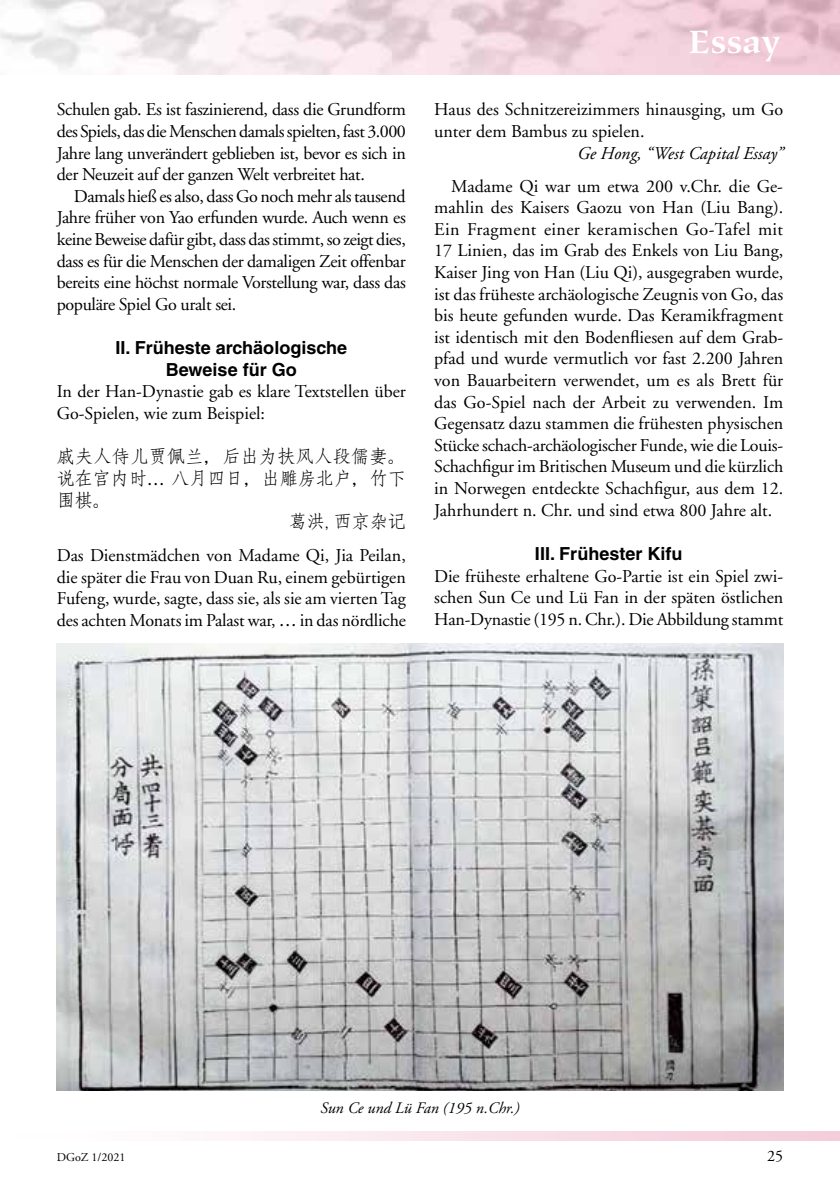
<style>
.page{position:relative;width:840px;height:1191px;background:#fff}
.page>*{position:absolute;margin:0;border:0;box-sizing:border-box;transform-origin:0 0}
.t1{font:700 32px "Hiroshige";letter-spacing:.02em;color:#fff}
.t2{font:18px/21.6px "Adobe Garamond";letter-spacing:-.005em;color:#000;text-align:justify}
.t3{font:700 18px/21.6px "Helvetica";color:#000;text-align:center}
.t4{font:18px "Adobe Fangsong Std";color:#000}
.t5{font:italic 18px "Adobe Garamond";color:#000}
.t6{font:18px "Adobe Fangsong Std";letter-spacing:.02em;color:#000}
.t7{font:italic 16px "Adobe Garamond";color:#000}
.t8{font:16px "Adobe Garamond";color:#000}
.t9{font:12px "Adobe Garamond";color:#000}
.s1{font-family:"Myriad Pro"}
</style>
<div class="page">
<img style="left:57px;top:643px;width:725px;height:447px">
<p class="t2" style="left:57px;top:99px;width:350px">Schulen gab. Es ist faszinierend, dass die Grundform des Spiels, das die Menschen damals spielten, fast 3.000<br>Jahre lang unverändert geblieben ist, bevor es sich in der Neuzeit auf der ganzen Welt verbreitet hat.</p>
<p class="t2" style="left:57px;top:186px;width:350px;text-indent:17px">Damals hieß es also, dass Go noch mehr als tausend Jahre früher von Yao erfunden wurde. Auch wenn es keine Beweise dafür gibt, dass das stimmt, so zeigt dies, dass es für die Menschen der damaligen Zeit offenbar bereits eine höchst normale Vorstellung war, dass das populäre Spiel Go uralt sei.</p>
<p class="t3" style="left:115px;top:337px;width:233px">II. Früheste archäologische<br>Beweise für Go</p>
<p class="t2" style="left:57px;top:381px;width:350px">In der Han-Dynastie gab es klare Textstellen über<br>Go-Spielen, wie zum Beispiel:</p>
<p class="t6" style="left:57px;top:445px;width:350px">戚夫人侍儿贾佩兰，后出为扶风人段儒妻。</p>
<p class="t4" style="left:57px;top:467px;width:350px">说在宫内时<span class="s1">…</span> 八月四日，出雕房北户，竹下</p>
<p class="t4" style="left:57px;top:489px;width:55px">围棋。</p>
<p class="t4" style="left:288px;top:510px;width:118px">葛洪, 西京杂记</p>
<p class="t2" style="left:57px;top:545px;width:350px">Das Dienstmädchen von Madame Qi, Jia Peilan, die später die Frau von Duan Ru, einem gebürtigen Fufeng, wurde, sagte, dass sie, als sie am vierten Tag des achten Monats im Palast war, <span class="s1">…</span> in das nördliche</p>
<h1 class="t1" style="left:688px;top:23px;width:93px">Essay</h1>
<p class="t2" style="left:434px;top:99px;width:350px">Haus des Schnitzereizimmers hinausging, um Go unter dem Bambus zu spielen.</p>
<p class="t5" style="left:577px;top:143px;width:207px">Ge Hong, “West Capital Essay”</p>
<p class="t2" style="left:434px;top:175px;width:350px;text-indent:17px">Madame Qi war um etwa 200 v.Chr. die Ge&shy;mahlin des Kaisers Gaozu von Han (Liu Bang).<br>Ein Fragment einer keramischen Go-Tafel mit 17 Linien, das im Grab des Enkels von Liu Bang, Kaiser Jing von Han (Liu Qi), ausgegraben wurde, ist das früheste archäologische Zeugnis von Go, das bis heute gefunden wurde. Das Keramikfragment ist identisch mit den Bodenfliesen auf dem Grab&shy;pfad und wurde vermutlich vor fast 2.200 Jahren von Bauarbeitern verwendet, um es als Brett für das Go-Spiel nach der Arbeit zu verwenden. Im Gegensatz dazu stammen die frühesten physischen Stücke schach-archäologischer Funde, wie die Louis-Schachfigur im Britischen Museum und die kürzlich in Norwegen entdeckte Schachfigur, aus dem 12.<br>Jahrhundert n. Chr. und sind etwa 800 Jahre alt.</p>
<p class="t3" style="left:534px;top:542px;width:149px">III. Frühester Kifu</p>
<p class="t2" style="left:434px;top:565px;width:350px">Die früheste erhaltene Go-Partie ist ein Spiel zwi&shy;schen Sun Ce und Lü Fan in der späten östlichen Han-Dynastie (195 n. Chr.). Die Abbildung stammt</p>
<p class="t7" style="left:320px;top:1099px;width:200px">Sun Ce und Lü Fan (195 n.Chr.)</p>
<p class="t9" style="left:57px;top:1151px;width:70px">DGoZ 1/2021</p>
<p class="t8" style="left:766px;top:1147px;width:17px">25</p>
</div>
